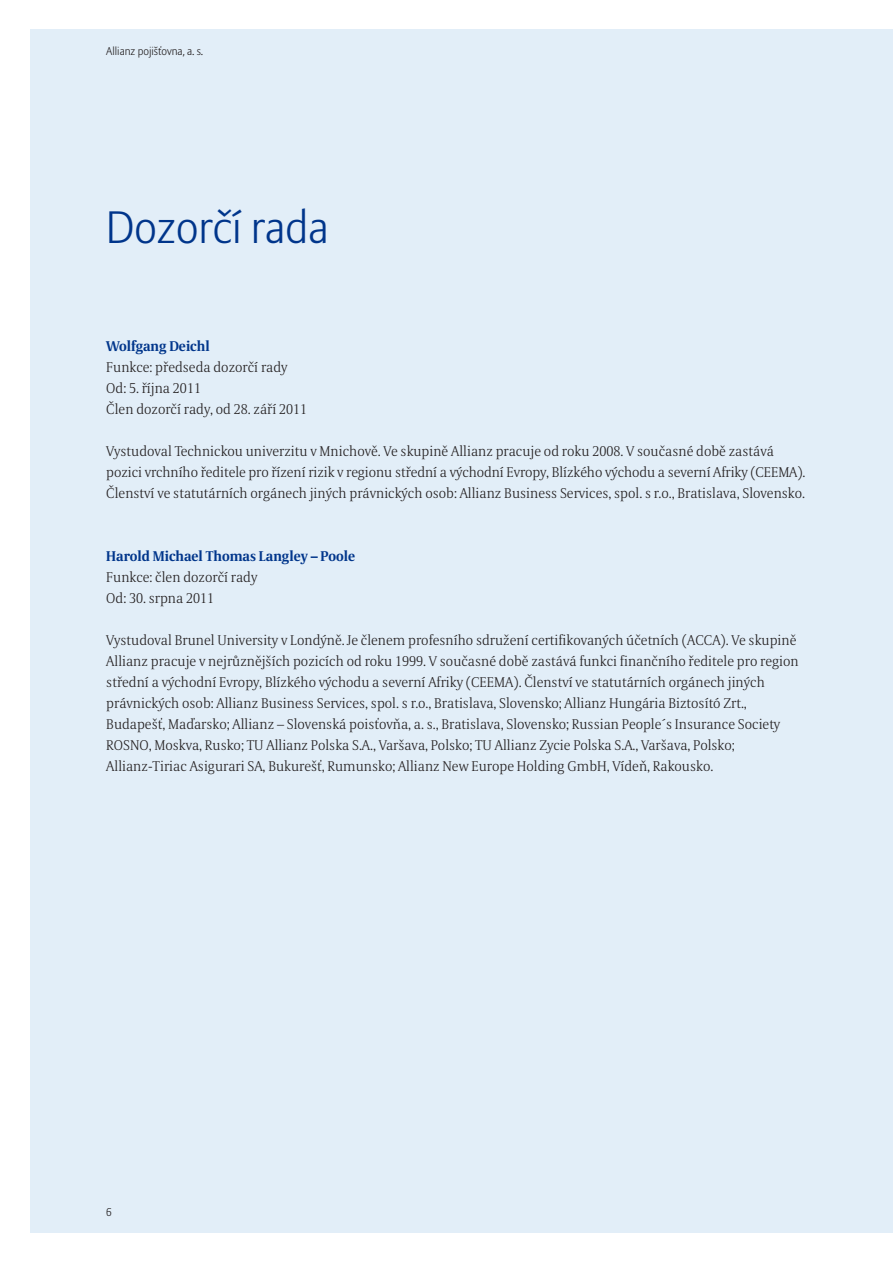
<style>
.page{position:relative;width:893px;height:1263px;background:#fff}
.page>*{position:absolute;margin:0;border:0;box-sizing:border-box;transform-origin:0 0}
.t1{font:300 45px "Allianz Sans";color:#00358b}
.t2{font:300 14.1px/21px "Allianz Serif";color:#231f20}
.t3{font:700 14.1px "Allianz Serif";color:#00358b}
.t4{font:300 11.25px "Allianz Sans";color:#231f20}
</style>
<div class="page">
<div style="left:30px;top:30px;width:863px;height:1203px;background:#e2eef8"></div>
<p class="t4" style="left:106px;top:47px;width:98px">Allianz pojišťovna, a. s.</p>
<h1 class="t1" style="left:106px;top:208px;width:224px">Dozorčí rada</h1>
<p class="t3" style="left:106px;top:341px;width:105px">Wolfgang Deichl</p>
<p class="t2" style="left:106px;top:358px;width:203px">Funkce: předseda dozorčí rady<br>Od: 5. října 2011<br>Člen dozorčí rady, od 28. září 2011</p>
<p class="t2" style="left:106px;top:442px;width:701px">Vystudoval Technickou univerzitu v Mnichově. Ve skupině Allianz pracuje od roku 2008. V současné době zastává pozici vrchního ředitele pro řízení rizik v regionu střední a východní Evropy, Blízkého východu a severní Afriky (CEEMA).<br>Členství ve statutárních orgánech jiných právnických osob: Allianz Business Services, spol. s r.o., Bratislava, Slovensko.</p>
<p class="t3" style="left:106px;top:551px;width:250px">Harold Michael Thomas Langley – Poole</p>
<p class="t2" style="left:106px;top:568px;width:153px">Funkce: člen dozorčí rady<br>Od: 30. srpna 2011</p>
<p class="t2" style="left:106px;top:631px;width:694px">Vystudoval Brunel University v Londýně. Je členem profesního sdružení certifikovaných účetních (ACCA). Ve skupině Allianz pracuje v nejrůznějších pozicích od roku 1999. V současné době zastává funkci finančního ředitele pro region střední a východní Evropy, Blízkého východu a severní Afriky (CEEMA). Členství ve statutárních orgánech jiných právnických osob: Allianz Business Services, spol. s r.o., Bratislava, Slovensko; Allianz Hungária Biztosító Zrt., Budapešť, Maďarsko; Allianz – Slovenská poisťovňa, a. s., Bratislava, Slovensko; Russian People´s Insurance Society ROSNO, Moskva, Rusko; TU Allianz Polska S.A., Varšava, Polsko; TU Allianz Zycie Polska S.A., Varšava, Polsko; Allianz-Tiriac Asigurari SA, Bukurešť, Rumunsko; Allianz New Europe Holding GmbH, Vídeň, Rakousko.</p>
</div>
